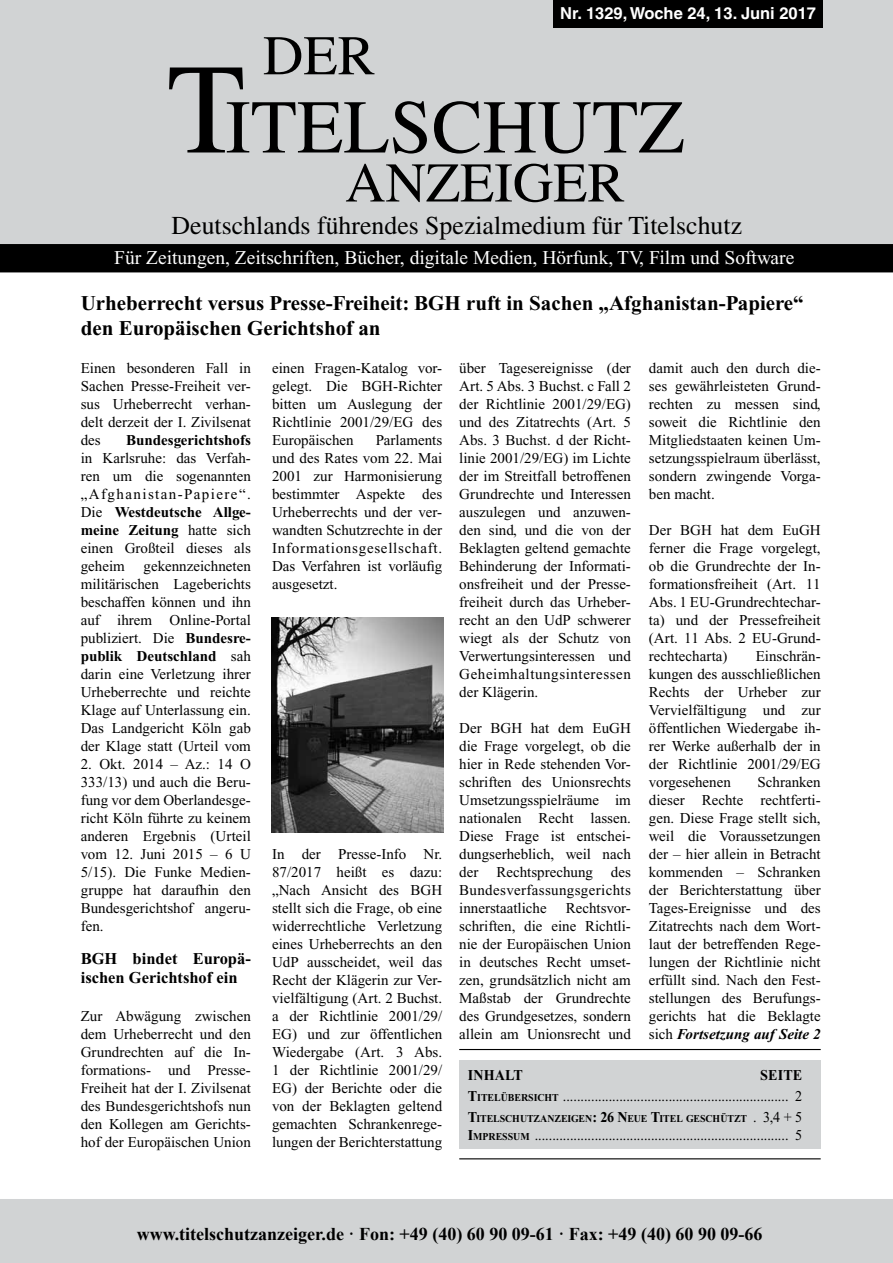
<style>
.page{position:relative;width:893px;height:1263px;background:#fff}
.page>*{position:absolute;margin:0;border:0;box-sizing:border-box;transform-origin:0 0}
.t1{font:75.9px "Times";color:#000}
.t2{font:55.95px "Times";color:#000}
.t3{font:25.8px "Times";color:#000}
.t4{font:700 21px/25.2px "Times New Roman";color:#000}
.t5{font:19.5px "Times New Roman";color:#fff}
.t6{font:700 18px "Times New Roman";color:#000}
.t7{font:700 16.5px/19.8px "Times New Roman";color:#000}
.t8{font:700 16.5px "Helvetica";color:#fff}
.t9{font:15px/18px "Times New Roman";color:#000;text-align:justify}
.t10{font:15px/21px "Times New Roman";color:#000;text-align:right;scale:.94 1}
.t11{font:700 15px "Times New Roman";color:#000}
.t12{font:700 15px "Times New Roman";color:#000;scale:.94 1}
.t13{font:700 10.5px "Times New Roman";letter-spacing:-.01em;color:#000;scale:.94 1}
.s1{font-size:128.4px}
.s2{font-weight:700}
.s3{font-weight:700;font-style:italic}
.s4{font-weight:700;font-size:10.5px}
.s5{font-size:15px}
.s6{font-weight:400;font-size:15px}
</style>
<div class="page">
<div style="left:0;top:1199px;width:893px;height:64px;background:#d1d3d4"></div>
<div style="left:0;top:0;width:893px;height:253px;background:#d1d3d4"></div>
<div style="left:554px;top:0;width:269px;height:27px;background:#000"></div>
<div style="left:0;top:244px;width:893px;height:28px;background:#000"></div>
<img style="left:271px;top:617px;width:172px;height:215px">
<div style="left:459px;top:1060px;width:362px;height:88px;background:#d1d3d4"></div>
<hr style="left:459px;top:1049px;width:362px;height:1px;background:#000">
<hr style="left:459px;top:1158px;width:362px;height:1px;background:#000">
<p class="t8" style="left:560px;top:3px;width:257px">Nr. 1329, Woche 24, 13. Juni 2017</p>
<h2 class="t2" style="left:263px;top:24px;width:114px">DER</h2>
<h1 class="t1" style="left:167px;top:84px;width:519px"><span class="s1">T</span>ITELSCHUTZ</h1>
<h2 class="t2" style="left:345px;top:151px;width:281px">ANZEIGER</h2>
<h3 class="t3" style="left:172px;top:211px;width:572px">Deutschlands führendes Spezialmedium für Titelschutz</h3>
<h3 class="t5" style="left:114px;top:247px;width:682px">Für Zeitungen, Zeitschriften, Bücher, digitale Medien, Hörfunk, TV, Film und Software</h3>
<h3 class="t4" style="left:81px;top:290px;width:724px">Urheberrecht versus Presse-Freiheit: BGH ruft in Sachen „Afghanistan-Papiere“ den Europäischen Gerichtshof an</h3>
<p class="t9" style="left:81px;top:359px;width:172px">Einen besonderen Fall in Sachen Presse-Freiheit ver&shy;sus Urheberrecht verhan&shy;delt derzeit der I. Zivilsenat des</p>
<p class="t9" style="left:459px;top:359px;width:173px">über Tagesereignisse (der Art. 5 Abs. 3 Buchst. c Fall 2 der Richtlinie 2001/29/EG) und des Zitatrechts (Art. 5<br>Abs. 3 Buchst. d der Richt&shy;linie 2001/29/EG) im Lichte der im Streitfall betroffenen Grundrechte und Interessen auszulegen und anzuwen&shy;den sind, und die von der Beklagten geltend gemachte Behinderung der Informati&shy;onsfreiheit und der Presse&shy;freiheit durch das Urheber&shy;recht an den UdP schwerer wiegt als der Schutz von Verwertungsinteressen und Geheimhaltungsinteressen der Klägerin.</p>
<p class="t9" style="left:459px;top:719px;width:173px">Der BGH hat dem EuGH die Frage vorgelegt, ob die hier in Rede stehenden Vor&shy;schriften des Unionsrechts Umsetzungsspielräume im nationalen Recht lassen.<br>Diese Frage ist entschei&shy;dungserheblich, weil nach der Rechtsprechung des Bundesverfassungsgerichts innerstaatliche</p>
<p class="t9" style="left:272px;top:359px;width:172px">einen Fragen-Katalog vor&shy;gelegt. Die BGH-Richter bitten um Auslegung der Richtlinie 2001/29/EG des Europäischen</p>
<p class="t9" style="left:649px;top:359px;width:173px">damit auch den durch die&shy;ses gewährleisteten Grund&shy;rechten zu messen sind, soweit die Richtlinie den Mitgliedstaaten keinen Um&shy;setzungsspielraum überlässt, sondern zwingende Vorga&shy;ben macht.</p>
<p class="t9" style="left:649px;top:521px;width:173px">Der BGH hat dem EuGH ferner die Frage vorgelegt, ob die Grundrechte der In&shy;formationsfreiheit (Art. 11<br>Abs. 1 EU-Grundrechtechar&shy;ta) und der Pressefreiheit (Art. 11 Abs. 2 EU-Grund&shy;rechtecharta)</p>
<p class="t9" style="left:272px;top:431px;width:172px;text-indent:104px">Parlaments und des Rates vom 22. Mai 2001 zur Harmonisierung bestimmter Aspekte des Urheberrechts und der ver&shy;wandten Schutzrechte in der Informationsgesellschaft.<br>Das Verfahren ist vorläufig ausgesetzt.</p>
<p class="t11" style="left:126px;top:432px;width:126px">Bundesgerichtshofs</p>
<p class="t9" style="left:81px;top:449px;width:172px">in Karlsruhe: das Verfah&shy;ren um die sogenannten „Afghanistan-Papiere“.<br>Die <span class="s2">Westdeutsche Allge&shy;meine Zeitung</span> hatte sich einen Großteil dieses als geheim gekennzeichneten militärischen Lageberichts beschaffen können und ihn auf ihrem Online-Portal publiziert. Die <span class="s2">Bundesre&shy;publik Deutschland</span> sah darin eine Verletzung ihrer Urheberrechte und reichte Klage auf Unterlassung ein.<br>Das Landgericht Köln gab der Klage statt (Urteil vom</p>
<p class="t9" style="left:81px;top:755px;width:172px">2. Okt. 2014 – Az.: 14 O 333/13) und auch die Beru&shy;fung vor dem Oberlandesge&shy;richt Köln führte zu keinem anderen Ergebnis (Urteil vom 12. Juni 2015 – 6 U 5/15). Die Funke Medien&shy;gruppe hat daraufhin den Bundesgerichtshof angeru&shy;fen.</p>
<p class="t7" style="left:81px;top:948px;width:172px">BGH bindet Europä&shy;ischen Gerichtshof ein</p>
<p class="t9" style="left:81px;top:1007px;width:172px">Zur Abwägung zwischen dem Urheberrecht und den Grundrechten auf die In&shy;formations- und Presse-Freiheit hat der I. Zivilsenat des Bundesgerichtshofs nun den Kollegen am Gerichts&shy;hof der Europäischen Union</p>
<p class="t9" style="left:649px;top:647px;width:173px;text-indent:107px">Einschrän&shy;kungen des ausschließlichen Rechts der Urheber zur Vervielfältigung und zur öffentlichen Wiedergabe ih&shy;rer Werke außerhalb der in der Richtlinie 2001/29/EG vorgesehenen</p>
<p class="t9" style="left:649px;top:773px;width:173px;text-indent:109px">Schranken dieser Rechte rechtferti&shy;gen. Diese Frage stellt sich, weil die Voraussetzungen der – hier allein in Betracht kommenden – Schranken der Berichterstattung über Tages-Ereignisse und des Zitatrechts nach dem Wort&shy;laut der betreffenden Rege&shy;lungen der Richtlinie nicht erfüllt sind. Nach den Fest&shy;stellungen des Berufungs&shy;gerichts hat die Beklagte sich <span class="s3">Fortsetzung auf Seite 2</span></p>
<p class="t9" style="left:272px;top:845px;width:172px">In der Presse-Info Nr.<br>87/2017 heißt es dazu: „Nach Ansicht des BGH stellt sich die Frage, ob eine widerrechtliche Verletzung eines Urheberrechts an den UdP ausscheidet, weil das Recht der Klägerin zur Ver&shy;vielfältigung (Art. 2 Buchst. a der Richtlinie 2001/29/ EG) und zur öffentlichen Wiedergabe (Art. 3 Abs.<br>1 der Richtlinie 2001/29/ EG) der Berichte oder die von der Beklagten geltend gemachten Schrankenrege&shy;lungen der Berichterstattung</p>
<p class="t9" style="left:459px;top:899px;width:173px;text-indent:106px">Rechtsvor&shy;schriften, die eine Richtli&shy;nie der Europäischen Union in deutsches Recht umset&shy;zen, grundsätzlich nicht am Maßstab der Grundrechte des Grundgesetzes, sondern allein am Unionsrecht und</p>
<p class="t10" style="left:468px;top:1064px;width:357px"><span class="s2">Seite<br></span><span class="s2">T</span><span class="s4">ITELÜBERSICHT</span> ................................................................ 2</p>
<p class="t13" style="left:468px;top:1112px;width:357px"><span class="s5">T</span>ITELSCHUTZANZEIGEN<span class="s5">: 26 N</span>EUE <span class="s5">T</span>ITEL GESCHÜTZT <span class="s6">. 3,4 + 5</span></p>
<p class="t10" style="left:468px;top:1124px;width:357px"><span class="s2">I</span><span class="s4">MPRESSUM</span> ........................................................................ 5</p>
<p class="t12" style="left:468px;top:1066px;width:60px">Inhalt</p>
<p class="t6" style="left:137px;top:1221px;width:627px">www.titelschutzanzeiger.de · Fon: +49 (40) 60 90 09-61 · Fax: +49 (40) 60 90 09-66</p>
</div>
